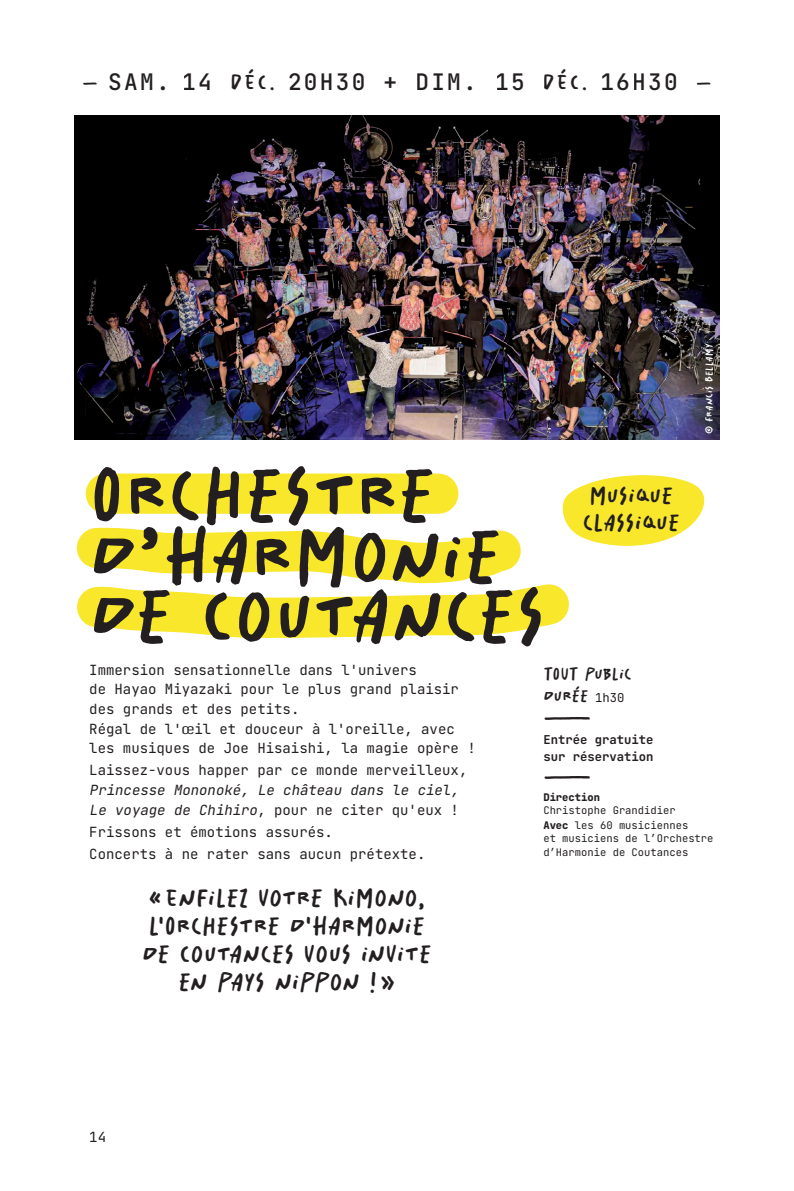
<style>
.page{position:relative;width:794px;height:1191px;background:#fff}
.page>*{position:absolute;margin:0;border:0;box-sizing:border-box;transform-origin:0 0}
.t1{font:78.75px/59.5px "Salted";color:#231f20}
.t2{font:26.25px/28px "Salted";color:#231f20;text-align:center}
.t3{font:24.5px "Salted";color:#231f20}
.t4{font:22.75px "Jet Brains Mono";letter-spacing:.1em;color:#231f20}
.t5{font:17.5px/21.5px "Salted";color:#231f20}
.t6{font:14px/19.6px "Jet Brains Mono";color:#231f20}
.t7{font:italic 14px/19.6px "Jet Brains Mono";color:#231f20}
.t8{font:12.25px/16.6px "Jet Brains Mono";color:#231f20}
.t9{font:10.5px/13.1px "Jet Brains Mono";color:#231f20}
.t10{font:10.5px "Salted";letter-spacing:.02em;color:#fff}
.s1{font-family:"Salted";font-size:17.5px}
.s2{font-family:"Salted"}
.s3{font-style:normal}
.s4{font-family:"Jet Brains Mono";font-size:12.25px}
</style>
<div class="page">
<img style="left:74px;top:116px;width:645px;height:324px">
<svg style="left:562px;top:475px;width:143px;height:71px"></svg>
<div style="left:106px;top:473px;width:332px;height:41px;background:#f8e72a"></div>
<svg style="left:76px;top:504px;width:445px;height:53px"></svg>
<svg style="left:77px;top:557px;width:492px;height:81px"></svg>
<h3 class="t4" style="left:82px;top:67px;width:631px"><span class="s1">—</span> SAM. 14 <span class="s2">DÉC.</span> 20H30 + DIM. 15 <span class="s2">DÉC.</span> 16H30 <span class="s1">—</span></h3>
<h1 class="t1" style="left:89px;top:465px;width:348px">Orchestre</h1>
<h1 class="t1" style="left:89px;top:527px;width:458px">d’Harmonie de Coutances</h1>
<h3 class="t3" style="left:589px;top:480px;width:86px">musique</h3>
<h3 class="t3" style="left:583px;top:506px;width:99px">classique</h3>
<p class="t10" style="left:702px;top:434px;width:92px;rotate:-90deg">© Francis Bellamy</p>
<p class="t6" style="left:89px;top:660px;width:388px">Immersion sensationnelle dans l'univers<br>de Hayao Miyazaki pour le plus grand plaisir des grands et des petits.<br>Régal de l'œil et douceur à l'oreille, avec les musiques de Joe Hisaishi, la magie opère !</p>
<p class="t6" style="left:89px;top:760px;width:380px">Laissez-vous happer par ce monde merveilleux,</p>
<p class="t7" style="left:89px;top:780px;width:374px">Princesse Mononoké, Le château dans le ciel,<br>Le voyage de Chihiro<span class="s3">, p o u r n e c it e r q u ' e u x !</span></p>
<p class="t6" style="left:89px;top:820px;width:338px;line-height:22.1px">Frissons et émotions assurés.<br>Concerts à ne rater sans aucun prétexte.</p>
<h2 class="t2" style="left:142px;top:884px;width:291px">« Enfilez votre kimono, l'Orchestre d'Harmonie de Coutances vous invite en pays nippon ! »</h2>
<p class="t6" style="left:89px;top:1127px;width:18px">14</p>
<p class="t5" style="left:543px;top:663px;width:90px">TOUT public durée <span class="s4">1h30</span></p>
<p class="t8" style="left:543px;top:731px;width:112px">Entrée gratuite sur réservation</p>
<p class="t9" style="left:543px;top:790px;width:134px">Direction<br>Christophe Grandidier</p>
<p class="t9" style="left:543px;top:819px;width:172px">Avec les 60 musiciennes<br>et musiciens de l’Orchestre d’Harmonie de Coutances</p>
</div>
